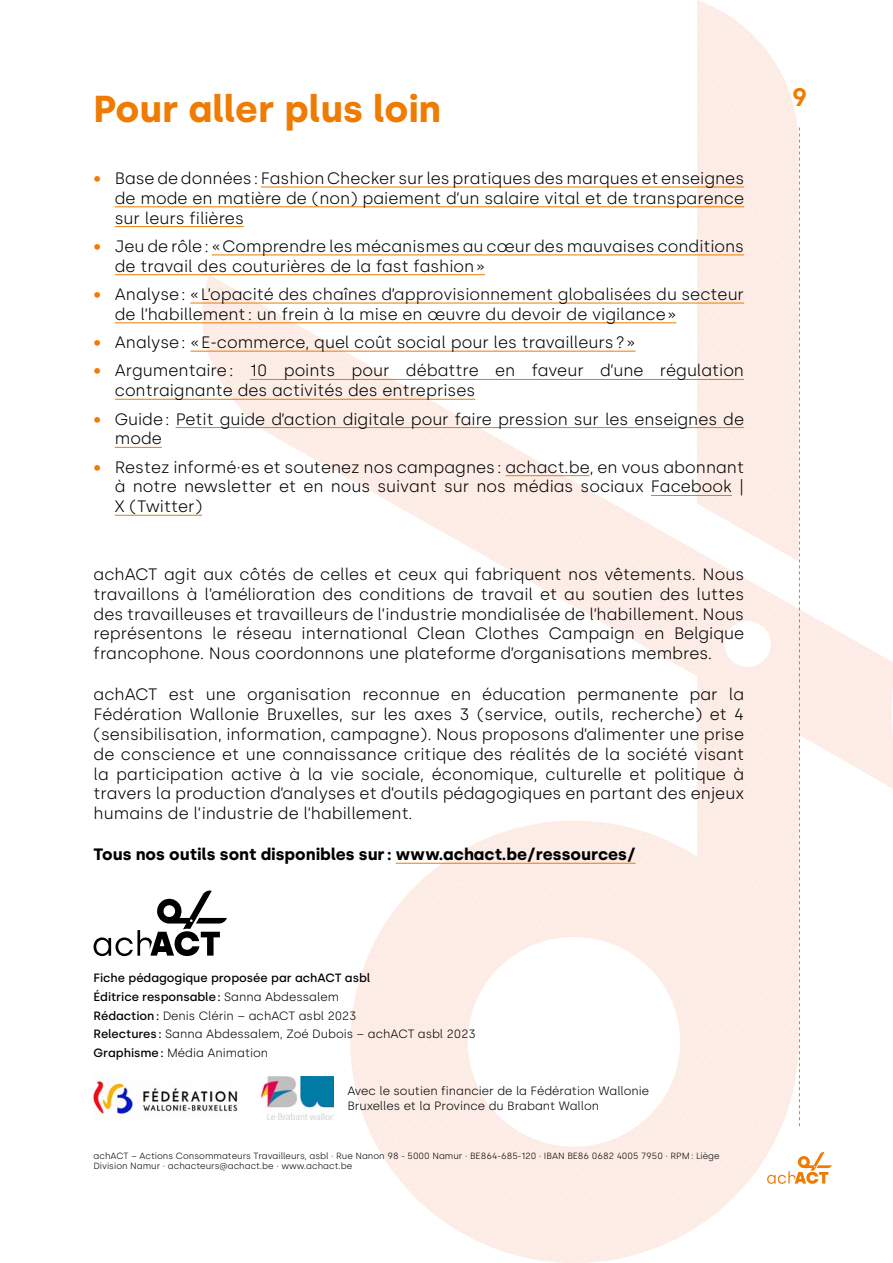
<style>
.page{position:relative;width:893px;height:1263px;background:#fff}
.page>*{position:absolute;margin:0;border:0;box-sizing:border-box;transform-origin:0 0}
.Titre2{font:700 37.5px "Silka";color:#ef7b00}
.t1{font:600 25.5px "Silka";color:#ef7b00}
.Txt{font:300 16.5px/19.8px "Silka";color:#000;text-align:justify}
.Txt-2{font:700 16.5px "Silka";color:#000}
.Txt-3{font:300 12px/14.4px "Silka";color:#000}
.Txt-4{font:500 12px "Silka";color:#000}
.Titre3{font:300 9px/10.8px "Silka";color:#000}
.s1{color:#ef7b00}
.s2{font-weight:300}
.s3{font-weight:500}
</style>
<div class="page">
<img style="left:200px;top:0;width:693px;height:1263px">
<hr style="left:261px;top:187px;width:483px;height:1px;background:#ef7b00">
<hr style="left:115px;top:206px;width:629px;height:1px;background:#ef7b00">
<hr style="left:115px;top:226px;width:129px;height:1px;background:#ef7b00">
<hr style="left:212px;top:255px;width:532px;height:1px;background:#ef7b00">
<hr style="left:115px;top:274px;width:370px;height:1px;background:#ef7b00">
<hr style="left:190px;top:303px;width:554px;height:1px;background:#ef7b00">
<hr style="left:115px;top:322px;width:561px;height:1px;background:#ef7b00">
<hr style="left:191px;top:351px;width:444px;height:1px;background:#ef7b00">
<hr style="left:250px;top:379px;width:494px;height:1px;background:#ef7b00">
<hr style="left:115px;top:399px;width:360px;height:1px;background:#ef7b00">
<hr style="left:176px;top:427px;width:568px;height:1px;background:#ef7b00">
<hr style="left:115px;top:447px;width:47px;height:1px;background:#ef7b00">
<hr style="left:505px;top:475px;width:84px;height:1px;background:#ef7b00">
<hr style="left:651px;top:495px;width:81px;height:1px;background:#ef7b00">
<hr style="left:115px;top:515px;width:87px;height:1px;background:#ef7b00">
<hr style="left:396px;top:863px;width:240px;height:1px;background:#ef7b00">
<svg style="left:94px;top:890px;width:133px;height:66px"></svg>
<img style="left:94px;top:1074px;width:144px;height:46px">
<img style="left:261px;top:1076px;width:72px;height:44px">
<p class="Titre2" style="left:94px;top:86px;width:349px">Pour aller plus loin</p>
<p class="Txt" style="left:115px;top:168px;width:631px;text-indent:-21px"><span class="s1">•</span> Base de données: Fashion Checker sur les pratiques des marques et enseignes de mode en matière de (non) paiement d’un salaire vital et de transparence sur leurs filières</p>
<p class="Txt" style="left:115px;top:236px;width:631px;text-indent:-21px"><span class="s1">•</span> Jeu de rôle: «Comprendre les mécanismes au cœur des mauvaises conditions de travail des couturières de la fast fashion»</p>
<p class="Txt" style="left:115px;top:284px;width:631px;text-indent:-21px"><span class="s1">•</span> Analyse: «L’opacité des chaînes d’approvisionnement globalisées du secteur de l’habillement : un frein à la mise en œuvre du devoir de vigilance»</p>
<p class="Txt" style="left:94px;top:332px;width:543px"><span class="s1">•</span> Analyse: «E-commerce, quel coût social pour les travailleurs?»</p>
<p class="Txt" style="left:115px;top:361px;width:631px;text-indent:-21px"><span class="s1">•</span> Argumentaire: 10 points pour débattre en faveur d’une régulation contraignante des activités des entreprises</p>
<p class="Txt" style="left:115px;top:409px;width:631px;text-indent:-21px"><span class="s1">•</span> Guide: Petit guide d’action digitale pour faire pression sur les enseignes de mode</p>
<p class="Txt" style="left:115px;top:457px;width:631px;text-indent:-21px"><span class="s1">•</span> Restez informé·es et soutenez nos campagnes: achact.be, en vous abonnant à notre newsletter et en nous suivant sur nos médias sociaux Facebook | X (Twitter)</p>
<p class="Txt" style="left:94px;top:564px;width:652px">achACT agit aux côtés de celles et ceux qui fabriquent nos vêtements. Nous travaillons à l’amélioration des conditions de travail et au soutien des luttes des travailleuses et travailleurs de l’industrie mondialisée de l’habillement. Nous représentons le réseau international Clean Clothes Campaign en Belgique francophone. Nous coordonnons une plateforme d’organisations membres.</p>
<p class="Txt" style="left:94px;top:685px;width:652px">achACT est une organisation reconnue en éducation permanente par la Fédération Wallonie Bruxelles, sur les axes 3 (service, outils, recherche) et 4 (sensibilisation, information, campagne). Nous proposons d’alimenter une prise de conscience et une connaissance critique des réalités de la société visant la participation active à la vie sociale, économique, culturelle et politique à travers la production d’analyses et d’outils pédagogiques en partant des enjeux humains de l’industrie de l’habillement.</p>
<p class="Txt-2" style="left:94px;top:845px;width:544px">Tous nos outils sont disponibles sur : www.achact.be/ressources/</p>
<p class="Txt-4" style="left:94px;top:971px;width:278px">Fiche pédagogique proposée par achACT asbl</p>
<p class="Txt-4" style="left:94px;top:990px;width:247px">Éditrice responsable: <span class="s2">Sanna Abdessalem</span></p>
<p class="Txt-3" style="left:94px;top:1008px;width:264px"><span class="s3">Rédaction:</span> Denis Clérin – achACT asbl 2023</p>
<p class="Txt-3" style="left:94px;top:1027px;width:384px"><span class="s3">Relectures:</span> Sanna Abdessalem, Zoé Dubois – achACT asbl 2023</p>
<p class="Txt-3" style="left:94px;top:1045px;width:176px"><span class="s3">Graphisme:</span> Média Animation</p>
<p class="Txt-3" style="left:347px;top:1084px;width:303px">Avec le soutien financier de la Fédération Wallonie<br>Bruxelles et la Province du Brabant Wallon</p>
<p class="Titre3" style="left:94px;top:1150px;width:627px">achACT – Actions Consommateurs Travailleurs, asbl · Rue Nanon 98 - 5000 Namur · BE864-685-120 · IBAN BE86 0682 4005 7950 · RPM: Liège<br>Division Namur · achacteurs@achact.be · www.achact.be</p>
<h2 class="t1" style="left:791px;top:82px;width:17px">9</h2>
</div>
